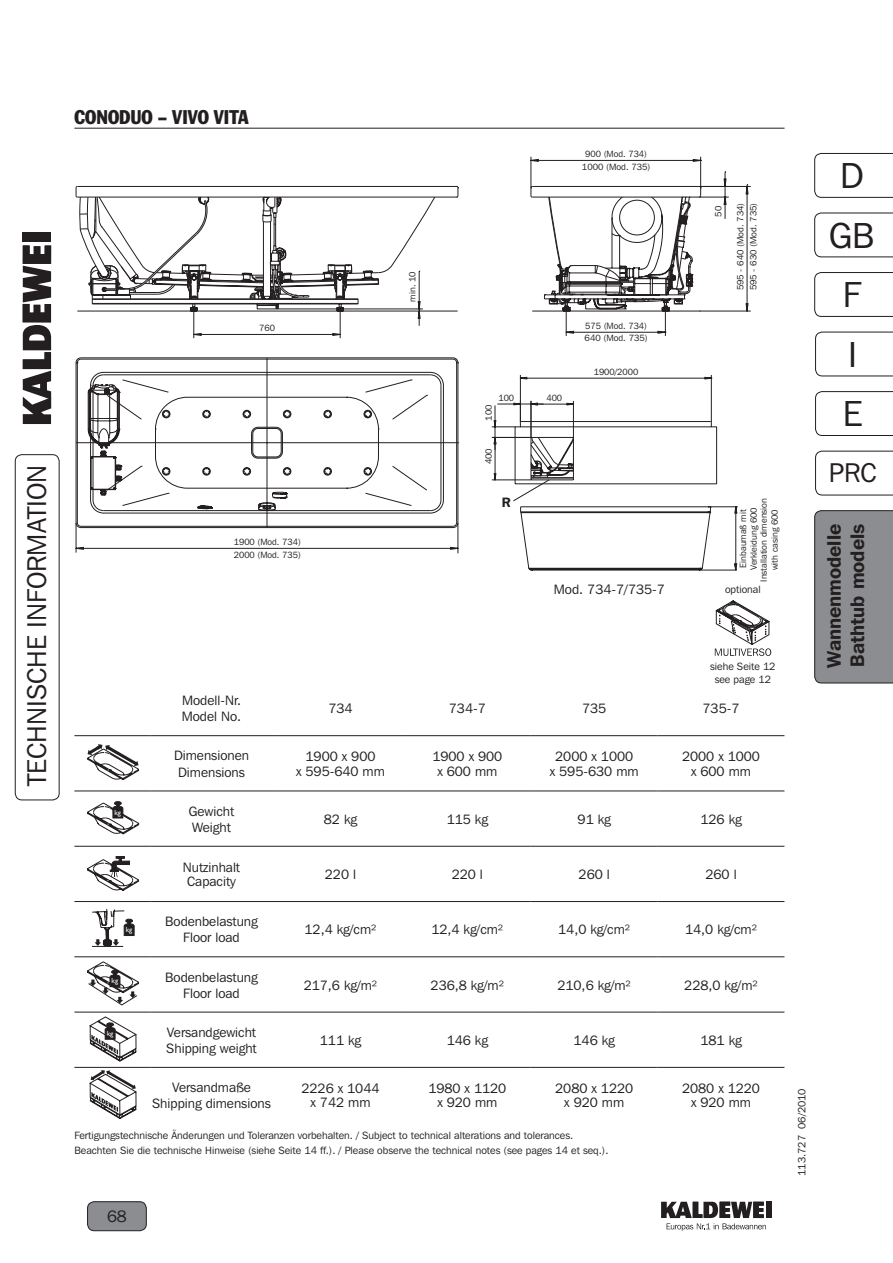
<style>
.page{position:relative;width:893px;height:1263px;background:#fff}
.page>*{position:absolute;margin:0;border:0;box-sizing:border-box;transform-origin:0 0}
.t1{font:36px "Franklin Gothic IT Cby BT";color:#231f20}
.t2{font:27px "Franklin Gothic IT Cby BT";color:#231f20}
.t3{font:600 19.5px/23.4px "Franklin Gothic IT Cby BT";color:#231f20}
.t4{font:condensed 19.5px "Franklin Gothic";color:#231f20}
.t5{font:16.5px "Franklin Gothic IT Cby BT";color:#231f20}
.t6{font:13.5px/14.4px "Franklin Gothic IT Cby BT";color:#231f20;text-align:center}
.t7{font:600 13.5px "Franklin Gothic IT Cby BT";color:#231f20}
.t8{font:10.5px/15px "Franklin Gothic IT Cby BT";color:#231f20}
.t9{font:9px/10.5px "Franklin Gothic IT Cby BT";color:#231f20}
.t10{font:7.35px "Gill Sans";letter-spacing:-.015em;color:#fff}
</style>
<div class="page">
<svg style="left:87px;top:1201px;width:60px;height:30px;background:#858789"></svg>
<div style="left:814px;top:510px;width:79px;height:174px;background:#8b8d90"></div>
<svg style="left:15px;top:454px;width:44px;height:347px"></svg>
<div style="left:23px;top:232px;width:28px;height:10px;background:#231f20"></div>
<svg style="left:23px;top:245px;width:28px;height:179px"></svg>
<div style="left:766px;top:1202px;width:6px;height:16px;background:#231f20"></div>
<svg style="left:661px;top:1202px;width:105px;height:29px"></svg>
<svg style="left:814px;top:153px;width:79px;height:44px"></svg>
<div style="left:819px;top:160px;width:65px;height:30px;background:#fff"></div>
<svg style="left:814px;top:212px;width:79px;height:45px"></svg>
<svg style="left:814px;top:272px;width:79px;height:44px"></svg>
<svg style="left:815px;top:331px;width:78px;height:45px"></svg>
<svg style="left:815px;top:391px;width:78px;height:44px"></svg>
<svg style="left:815px;top:450px;width:78px;height:45px"></svg>
<hr style="left:74px;top:128px;width:710px;height:1px;background:#231f20">
<hr style="left:74px;top:735px;width:76px;height:1px;background:#231f20">
<hr style="left:150px;top:735px;width:127px;height:1px;background:#231f20">
<hr style="left:277px;top:735px;width:127px;height:1px;background:#231f20">
<hr style="left:404px;top:735px;width:127px;height:1px;background:#231f20">
<hr style="left:531px;top:735px;width:127px;height:1px;background:#231f20">
<hr style="left:658px;top:735px;width:126px;height:1px;background:#231f20">
<hr style="left:74px;top:790px;width:76px;height:1px;background:#231f20">
<hr style="left:150px;top:790px;width:127px;height:1px;background:#231f20">
<hr style="left:277px;top:790px;width:127px;height:1px;background:#231f20">
<hr style="left:404px;top:790px;width:127px;height:1px;background:#231f20">
<hr style="left:531px;top:790px;width:127px;height:1px;background:#231f20">
<hr style="left:658px;top:790px;width:126px;height:1px;background:#231f20">
<hr style="left:74px;top:846px;width:76px;height:1px;background:#231f20">
<hr style="left:150px;top:846px;width:127px;height:1px;background:#231f20">
<hr style="left:277px;top:846px;width:127px;height:1px;background:#231f20">
<hr style="left:404px;top:846px;width:127px;height:1px;background:#231f20">
<hr style="left:531px;top:846px;width:127px;height:1px;background:#231f20">
<hr style="left:658px;top:846px;width:126px;height:1px;background:#231f20">
<hr style="left:74px;top:901px;width:76px;height:1px;background:#231f20">
<hr style="left:150px;top:901px;width:127px;height:1px;background:#231f20">
<hr style="left:277px;top:901px;width:127px;height:1px;background:#231f20">
<hr style="left:404px;top:901px;width:127px;height:1px;background:#231f20">
<hr style="left:531px;top:901px;width:127px;height:1px;background:#231f20">
<hr style="left:658px;top:901px;width:126px;height:1px;background:#231f20">
<hr style="left:74px;top:956px;width:76px;height:1px;background:#231f20">
<hr style="left:150px;top:956px;width:127px;height:1px;background:#231f20">
<hr style="left:277px;top:956px;width:127px;height:1px;background:#231f20">
<hr style="left:404px;top:956px;width:127px;height:1px;background:#231f20">
<hr style="left:531px;top:956px;width:127px;height:1px;background:#231f20">
<hr style="left:658px;top:956px;width:126px;height:1px;background:#231f20">
<hr style="left:74px;top:1012px;width:76px;height:1px;background:#231f20">
<hr style="left:150px;top:1012px;width:127px;height:1px;background:#231f20">
<hr style="left:277px;top:1012px;width:127px;height:1px;background:#231f20">
<hr style="left:404px;top:1012px;width:127px;height:1px;background:#231f20">
<hr style="left:531px;top:1012px;width:127px;height:1px;background:#231f20">
<hr style="left:658px;top:1012px;width:126px;height:1px;background:#231f20">
<hr style="left:74px;top:1067px;width:76px;height:1px;background:#231f20">
<hr style="left:150px;top:1067px;width:127px;height:1px;background:#231f20">
<hr style="left:277px;top:1067px;width:127px;height:1px;background:#231f20">
<hr style="left:404px;top:1067px;width:127px;height:1px;background:#231f20">
<hr style="left:531px;top:1067px;width:127px;height:1px;background:#231f20">
<hr style="left:658px;top:1067px;width:126px;height:1px;background:#231f20">
<svg style="left:87px;top:744px;width:52px;height:36px"></svg>
<svg style="left:87px;top:801px;width:52px;height:33px"></svg>
<svg style="left:87px;top:856px;width:52px;height:35px"></svg>
<svg style="left:92px;top:909px;width:42px;height:37px"></svg>
<hr style="left:92px;top:946px;width:31px;height:1px;background:#231f20">
<svg style="left:87px;top:961px;width:52px;height:44px"></svg>
<svg style="left:90px;top:1016px;width:46px;height:45px"></svg>
<svg style="left:90px;top:1070px;width:47px;height:49px"></svg>
<svg style="left:715px;top:600px;width:56px;height:56px"></svg>
<svg style="left:76px;top:156px;width:675px;height:415px"></svg>
<hr style="left:735px;top:507px;width:1px;height:63px;background:#231f20">
<h2 class="t2" style="left:20px;top:786px;width:323px;rotate:-90deg">TECHNISCHE INFORMATION</h2>
<h3 class="t4" style="left:74px;top:105px;width:176px">CONODUO - VIVO VITA</h3>
<p class="t9" style="left:259px;top:322px;width:17px">760</p>
<p class="t9" style="left:234px;top:536px;width:69px">1900 (Mod. 734)</p>
<p class="t9" style="left:234px;top:550px;width:69px">2000 (Mod. 735)</p>
<p class="t9" style="left:407px;top:302px;width:32px;rotate:-90deg">min. 10</p>
<p class="t9" style="left:585px;top:148px;width:63px">900 (Mod. 734)</p>
<p class="t9" style="left:582px;top:161px;width:70px">1000 (Mod. 735)</p>
<p class="t9" style="left:498px;top:392px;width:17px">100</p>
<p class="t9" style="left:483px;top:421px;width:18px;rotate:-90deg">100</p>
<p class="t9" style="left:483px;top:464px;width:18px;rotate:-90deg">400</p>
<p class="t9" style="left:546px;top:392px;width:17px">400</p>
<p class="t9" style="left:585px;top:320px;width:63px">575 (Mod. 734)</p>
<p class="t9" style="left:585px;top:333px;width:65px">640 (Mod. 735)</p>
<p class="t9" style="left:594px;top:366px;width:46px">1900/2000</p>
<p class="t9" style="left:713px;top:217px;width:12px;rotate:-90deg">50</p>
<p class="t9" style="left:733px;top:290px;width:89px;line-height:13.2px;rotate:-90deg">595 - 640 (Mod. 734)<br>595 - 630 (Mod. 735)</p>
<p class="t7" style="left:502px;top:494px;width:10px">R</p>
<p class="t9" style="left:737px;top:582px;width:85px;text-align:center;rotate:-90deg">Einbaumaß mit<br>Verkleidung 600<br>Installation dimension with casing 600</p>
<p class="t6" style="left:554px;top:581px;width:113px">Mod. 734-7/735-7</p>
<p class="t8" style="left:725px;top:582px;width:37px">optional</p>
<p class="t8" style="left:710px;top:660px;width:67px;line-height:12.6px;text-align:center">siehe Seite 12 see page 12</p>
<p class="t6" style="left:182px;top:692px;width:61px;line-height:16.2px;text-align:left">Modell-Nr.<br>Model No.</p>
<p class="t6" style="left:328px;top:701px;width:26px">734</p>
<p class="t6" style="left:449px;top:701px;width:38px">734-7</p>
<p class="t6" style="left:582px;top:701px;width:26px">735</p>
<p class="t6" style="left:703px;top:701px;width:38px">735-7</p>
<p class="t6" style="left:174px;top:747px;width:77px;line-height:16.2px">Dimensionen<br>Dimensions</p>
<p class="t6" style="left:296px;top:749px;width:90px">1900 x 900<br>x 595-640 mm</p>
<p class="t6" style="left:432px;top:749px;width:71px">1900 x 900 x 600 mm</p>
<p class="t6" style="left:550px;top:749px;width:90px">2000 x 1000<br>x 595-630 mm</p>
<p class="t6" style="left:682px;top:749px;width:79px">2000 x 1000 x 600 mm</p>
<p class="t10" style="left:115px;top:808px;width:8px">kg</p>
<p class="t6" style="left:189px;top:803px;width:47px;line-height:16.2px;text-align:left">Gewicht<br>Weight</p>
<p class="t6" style="left:324px;top:812px;width:35px">82 kg</p>
<p class="t6" style="left:447px;top:812px;width:43px">115 kg</p>
<p class="t6" style="left:578px;top:812px;width:35px">91 kg</p>
<p class="t6" style="left:700px;top:812px;width:43px">126 kg</p>
<p class="t6" style="left:183px;top:860px;width:59px">Nutzinhalt<br>Capacity</p>
<p class="t6" style="left:325px;top:867px;width:33px">220 l</p>
<p class="t6" style="left:452px;top:867px;width:33px">220 l</p>
<p class="t6" style="left:579px;top:867px;width:33px">260 l</p>
<p class="t6" style="left:705px;top:867px;width:33px">260 l</p>
<p class="t10" style="left:126px;top:925px;width:8px">kg</p>
<p class="t6" style="left:165px;top:913px;width:94px;line-height:16.2px">Bodenbelastung<br>Floor load</p>
<p class="t6" style="left:305px;top:922px;width:73px">12,4 kg/cm²</p>
<p class="t6" style="left:431px;top:922px;width:73px">12,4 kg/cm²</p>
<p class="t6" style="left:558px;top:922px;width:73px">14,0 kg/cm²</p>
<p class="t6" style="left:685px;top:922px;width:73px">14,0 kg/cm²</p>
<p class="t10" style="left:112px;top:977px;width:8px">kg</p>
<p class="t6" style="left:165px;top:968px;width:94px;line-height:16.2px">Bodenbelastung<br>Floor load</p>
<p class="t6" style="left:304px;top:977px;width:75px">217,6 kg/m²</p>
<p class="t6" style="left:431px;top:977px;width:75px">236,8 kg/m²</p>
<p class="t6" style="left:557px;top:977px;width:75px">210,6 kg/m²</p>
<p class="t6" style="left:684px;top:977px;width:75px">228,0 kg/m²</p>
<p class="t10" style="left:107px;top:1029px;width:8px">kg</p>
<p class="t6" style="left:166px;top:1024px;width:92px;line-height:16.2px;text-align:left">Versandgewicht<br>Shipping weight</p>
<p class="t6" style="left:320px;top:1033px;width:43px">111 kg</p>
<p class="t6" style="left:447px;top:1033px;width:43px">146 kg</p>
<p class="t6" style="left:574px;top:1033px;width:43px">146 kg</p>
<p class="t6" style="left:700px;top:1033px;width:43px">181 kg</p>
<p class="t6" style="left:152px;top:1079px;width:120px;line-height:16.2px">Versandmaße<br>Shipping dimensions</p>
<p class="t6" style="left:302px;top:1081px;width:79px">2226 x 1044 x 742 mm</p>
<p class="t6" style="left:428px;top:1081px;width:79px">1980 x 1120 x 920 mm</p>
<p class="t6" style="left:555px;top:1081px;width:79px">2080 x 1220 x 920 mm</p>
<p class="t6" style="left:682px;top:1081px;width:79px">2080 x 1220 x 920 mm</p>
<p class="t8" style="left:74px;top:1128px;width:536px">Fertigungstechnische Änderungen und Toleranzen vorbehalten. / Subject to technical alterations and tolerances.<br>Beachten Sie die technische Hinweise (siehe Seite 14 ff.). / Please observe the technical notes (see pages 14 et seq.).</p>
<p class="t5" style="left:107px;top:1206px;width:21px">68</p>
<p class="t8" style="left:794px;top:1176px;width:89px;rotate:-90deg">113.727 06/2010</p>
<h1 class="t1" style="left:840px;top:153px;width:25px">D</h1>
<h1 class="t1" style="left:829px;top:213px;width:47px">GB</h1>
<h1 class="t1" style="left:843px;top:272px;width:20px">F</h1>
<h1 class="t1" style="left:848px;top:332px;width:10px">I</h1>
<h1 class="t1" style="left:843px;top:391px;width:21px">E</h1>
<h2 class="t2" style="left:829px;top:456px;width:49px">PRC</h2>
<h3 class="t3" style="left:822px;top:668px;width:145px;rotate:-90deg">Wannenmodelle<br>Bathtub models</h3>
</div>
